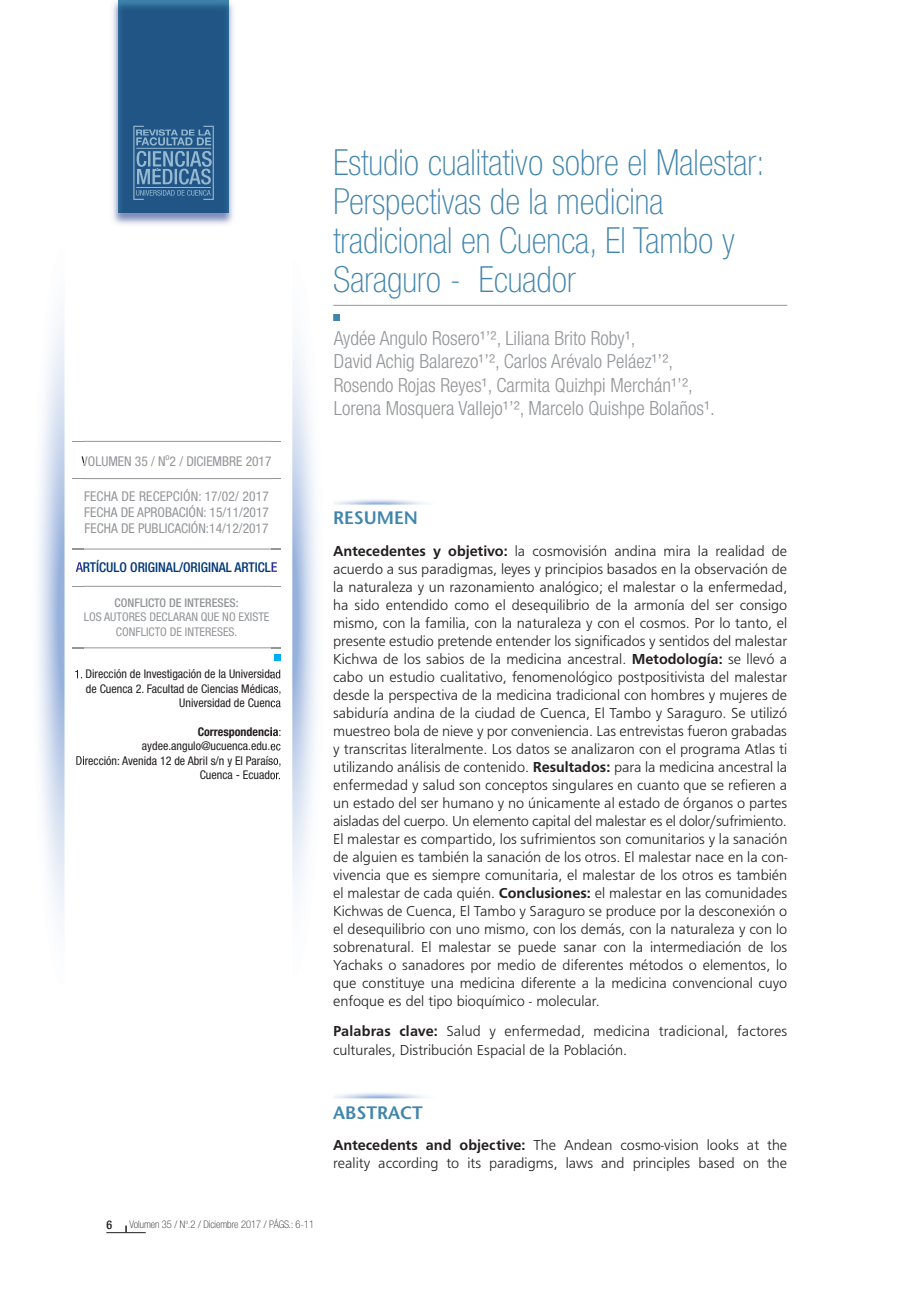
<style>
.page{position:relative;width:915px;height:1306px;background:#fff}
.page>*{position:absolute;margin:0;border:0;box-sizing:border-box;transform-origin:0 0}
.t1{font:100 condensed 36px/39px "Helvetica Neue LT Std";color:#4185ac}
.t2{font:300 condensed 19.5px/23.4px "Helvetica Neue LT Std";color:#939598}
.t3{font:600 18px "Stone Sans";color:#4185ac}
.t4{font:15px/18px "Frugal Sans Light DTC";color:#231f20}
.t5{font:condensed 13.5px/16.2px "Helvetica Neue LT Std";color:#939598;text-align:justify}
.t6{font:500 condensed 13.5px "Helvetica Neue LT Std";color:#013778}
.t7{font:condensed 12px/14.4px "Helvetica Neue LT Std";color:#231f20;text-align:right}
.t8{font:condensed 12px/14.4px "Helvetica Neue LT Std";color:#939598;text-align:center}
.t9{font:500 condensed 12px "Helvetica Neue LT Std";color:#939598}
.t10{font:500 condensed 12px "Helvetica Neue LT Std";color:#231f20}
.t11{font:100 condensed 10.5px "Helvetica Neue LT Std";color:#231f20}
.s1{font-weight:700}
.s2{font-family:"Frugal Sans Bold DTC"}
</style>
<div class="page">
<img style="left:113px;top:0;width:120px;height:224px">
<img style="left:119px;top:0;width:109px;height:212px">
<svg style="left:125px;top:1225px;width:2px;height:7px"></svg>
<hr style="left:106px;top:1232px;width:40px;height:1px;background:#231f20">
<svg style="left:133px;top:126px;width:81px;height:74px;background:#49779f"></svg>
<svg style="left:333px;top:314px;width:6px;height:6px"></svg>
<hr style="left:72px;top:647px;width:209px;height:1px;background:#939598">
<hr style="left:72px;top:586px;width:209px;height:1px;background:#939598">
<hr style="left:72px;top:549px;width:209px;height:1px;background:#939598">
<hr style="left:72px;top:478px;width:209px;height:1px;background:#939598">
<hr style="left:333px;top:305px;width:454px;height:1px;background:#939598">
<hr style="left:72px;top:441px;width:209px;height:1px;background:#939598">
<img style="left:271px;top:343px;width:46px;height:551px">
<svg style="left:274px;top:654px;width:7px;height:7px"></svg>
<svg style="left:271px;top:727px;width:9px;height:9px"></svg>
<svg style="left:271px;top:772px;width:9px;height:7px"></svg>
<img style="left:38px;top:315px;width:45px;height:606px">
<svg style="left:76px;top:561px;width:7px;height:11px"></svg>
<svg style="left:75px;top:669px;width:7px;height:9px"></svg>
<svg style="left:76px;top:755px;width:7px;height:10px"></svg>
<p class="t5" style="left:82px;top:454px;width:191px">VOLUMEN 35 / N<sup>o</sup>2 / DICIEMBRE 2017</p>
<p class="t5" style="left:84px;top:489px;width:186px">FECHA DE RECEPCIÓN: 17/02/ 2017<br>FECHA DE APROBACIÓN: 15/11/2017<br>FECHA DE PUBLICACIÓN:14/12/2017</p>
<p class="t6" style="left:76px;top:562px;width:203px">ARTÍCULO ORIGINAL/ORIGINAL ARTICLE</p>
<p class="t9" style="left:115px;top:598px;width:125px">CONFLICTO DE INTERESES:</p>
<p class="t8" style="left:84px;top:610px;width:187px">LOS AUTORES DECLARAN QUE NO EXISTE<br>CONFLICTO DE INTERESES.</p>
<p class="t7" style="left:74px;top:668px;width:208px">1. Dirección de Investigación de la Universidad de Cuenca 2. Facultad de Ciencias Médicas,<br>Universidad de Cuenca</p>
<p class="t7" style="left:75px;top:725px;width:207px"><span class="s1">Correspondencia</span>: aydee.angulo@ucuenca.edu.ec<br>Dirección: Avenida 12 de Abril s/n y El Paraíso,<br>Cuenca - Ecuador.</p>
<p class="t10" style="left:106px;top:1220px;width:7px">6</p>
<p class="t11" style="left:129px;top:1220px;width:186px">Volumen 35 / N<sup>o</sup>.2 / Diciembre 2017 / PÁGS.: 6-11</p>
<h1 class="t1" style="left:333px;top:145px;width:433px">Estudio cualitativo sobre el Malestar:<br>Perspectivas de la medicina tradicional en Cuenca, El Tambo y<br>Saraguro - Ecuador</h1>
<h2 class="t2" style="left:334px;top:328px;width:382px">Aydée Angulo Rosero¹’², Liliana Brito Roby¹,<br>David Achig Balarezo¹’², Carlos Arévalo Peláez¹’², Rosendo Rojas Reyes¹, Carmita Quizhpi Merchán¹’², Lorena Mosquera Vallejo¹’², Marcelo Quishpe Bolaños¹.</h2>
<p class="t3" style="left:333px;top:511px;width:86px">RESUMEN</p>
<p class="t4" style="left:333px;top:541px;width:455px;text-align:justify"><span class="s2">Antecedentes y objetivo:</span> la cosmovisión andina mira la realidad de acuerdo a sus paradigmas, leyes y principios basados en la observación de la naturaleza y un razonamiento analógico; el malestar o la enfermedad, ha sido entendido como el desequilibrio de la armonía del ser consigo mismo, con la familia, con la naturaleza y con el cosmos. Por lo tanto, el presente estudio pretende entender los significados y sentidos del malestar Kichwa de los sabios de la medicina ancestral. <span class="s2">Metodología:</span> se llevó a cabo un estudio cualitativo, fenomenológico postpositivista del malestar desde la perspectiva de la medicina tradicional con hombres y mujeres de sabiduría andina de la ciudad de Cuenca, El Tambo y Saraguro. Se utilizó muestreo bola de nieve y por conveniencia. Las entrevistas fueron grabadas y transcritas literalmente. Los datos se analizaron con el programa Atlas ti utilizando análisis de contenido. <span class="s2">Resultados:</span> para la medicina ancestral la enfermedad y salud son conceptos singulares en cuanto que se refieren a un estado del ser humano y no únicamente al estado de órganos o partes aisladas del cuerpo. Un elemento capital del malestar es el dolor/sufrimiento.<br>El malestar es compartido, los sufrimientos son comunitarios y la sanación de alguien es también la sanación de los otros. El malestar nace en la con&shy;vivencia que es siempre comunitaria, el malestar de los otros es también el malestar de cada quién. <span class="s2">Conclusiones:</span> el malestar en las comunidades Kichwas de Cuenca, El Tambo y Saraguro se produce por la desconexión o el desequilibrio con uno mismo, con los demás, con la naturaleza y con lo sobrenatural. El malestar se puede sanar con la intermediación de los Yachaks o sanadores por medio de diferentes métodos o elementos, lo que constituye una medicina diferente a la medicina convencional cuyo enfoque es del tipo bioquímico - molecular.</p>
<p class="t4" style="left:333px;top:1022px;width:455px"><span class="s2">Palabras clave:</span> Salud y enfermedad, medicina tradicional, factores culturales, Distribución Espacial de la Población.</p>
<p class="t3" style="left:333px;top:1105px;width:91px">ABSTRACT</p>
<p class="t4" style="left:333px;top:1136px;width:455px"><span class="s2">Antecedents and objective:</span> The Andean cosmo-vision looks at the reality according to its paradigms, laws and principles based on the</p>
</div>
